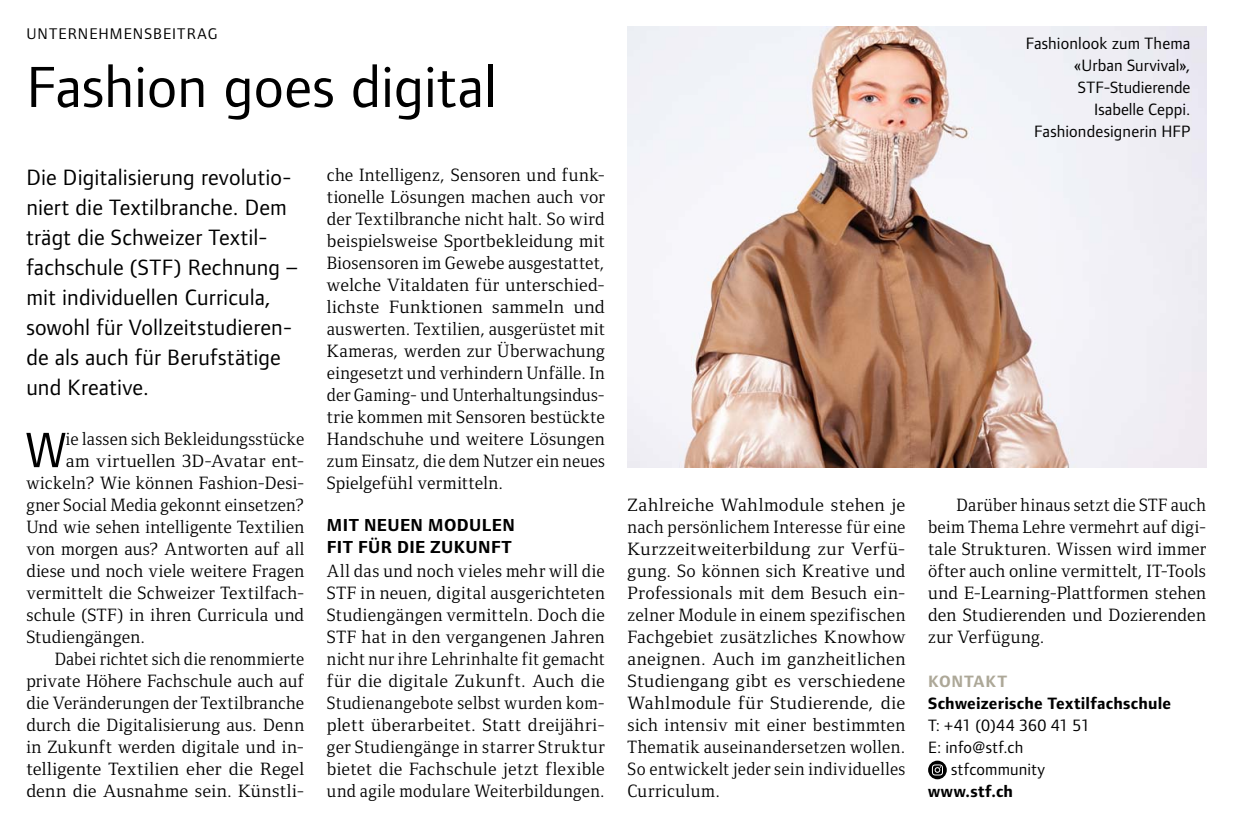
<style>
.page{position:relative;width:1235px;height:822px;background:#fff}
.page>*{position:absolute;margin:0;border:0;box-sizing:border-box;transform-origin:0 0}
.t1{font:60px "Foundry Form Sans";color:#000}
.t2{font:51.4px "Foundry Form Sans";color:#000}
.t3{font:23px/30px "Foundry Form Sans";letter-spacing:.01em;color:#000}
.t4{font:18.4px/22px "Foundry Form Serif";letter-spacing:.01em;color:#000;text-align:justify}
.t5{font:18.4px/22px "Foundry Form Serif";letter-spacing:.01em;color:#000;text-align:justify;scale:1.05 1}
.t6{font:18.4px "Foundry Form Serif";letter-spacing:.03em;color:#000}
.t7{font:18.4px "Foundry Form Serif";letter-spacing:.01em;color:#000;scale:.96 1}
.t8{font:18.4px "Foundry Form Serif";letter-spacing:.01em;color:#000;scale:1.04 1}
.t9{font:700 18px/22px "Foundry Form Sans";letter-spacing:.02em;color:#000}
.t10{font:17px/22px "Foundry Form Sans";letter-spacing:.005em;color:#000;text-align:right}
.t11{font:700 17px "Foundry Form Sans";letter-spacing:.015em;color:#000}
.t12{font:700 17px "Foundry Form Sans";letter-spacing:.045em;color:#ada898}
.t13{font:16px "Foundry Form Sans";letter-spacing:.065em;color:#000}
</style>
<div class="page">
<svg style="left:928px;top:760px;width:18px;height:19px"></svg>
<svg style="left:932px;top:764px;width:11px;height:11px"></svg>
<img style="left:627px;top:27px;width:579px;height:440px">
<p class="t13" style="left:26px;top:24px;width:193px">Unternehmensbeitrag</p>
<h1 class="t1" style="left:26px;top:51px;width:472px">Fashion goes digital</h1>
<p class="t3" style="left:26px;top:162px;width:273px">Die Digitalisierung revolutio&shy;niert die Textilbranche. Dem trägt die Schweizer Textil&shy;fachschule (STF) Rechnung – mit individuellen Curricula, sowohl für Vollzeitstudieren&shy;de als auch für Berufstätige und Kreative.</p>
<h2 class="t2" style="left:26px;top:419px;width:41px">W</h2>
<p class="t4" style="left:66px;top:428px;width:240px">ie lassen sich Bekleidungsstücke</p>
<p class="t5" style="left:66px;top:450px;width:227px">am virtuellen 3D-Avatar ent-</p>
<p class="t4" style="left:26px;top:472px;width:279px">wickeln? Wie können Fashion-Desi-</p>
<p class="t4" style="left:26px;top:494px;width:279px">gner Social Media gekonnt einsetzen?</p>
<p class="t4" style="left:26px;top:516px;width:279px">Und wie sehen intelligente Textilien</p>
<p class="t4" style="left:26px;top:538px;width:279px">von morgen aus? Antworten auf all</p>
<p class="t4" style="left:26px;top:560px;width:279px">diese und noch viele weitere Fragen</p>
<p class="t4" style="left:26px;top:582px;width:279px">vermittelt die Schweizer Textilfach-</p>
<p class="t6" style="left:26px;top:605px;width:279px">schule (STF) in ihren Curricula und</p>
<p class="t4" style="left:26px;top:626px;width:120px">Studiengängen.</p>
<p class="t7" style="left:55px;top:649px;width:261px">Dabei richtet sich die renommierte</p>
<p class="t4" style="left:26px;top:670px;width:279px">private Höhere Fachschule auch auf</p>
<p class="t4" style="left:26px;top:692px;width:279px">die Veränderungen der Textilbranche</p>
<p class="t4" style="left:26px;top:714px;width:279px">durch die Digitalisierung aus. Denn</p>
<p class="t4" style="left:26px;top:736px;width:279px">in Zukunft werden digitale und in-</p>
<p class="t5" style="left:26px;top:758px;width:266px">telligente Textilien eher die Regel</p>
<p class="t8" style="left:26px;top:781px;width:269px">denn die Ausnahme sein. Künstli-</p>
<p class="t4" style="left:327px;top:164px;width:279px">che Intelligenz, Sensoren und funk&shy;tionelle Lösungen machen auch vor der Textilbranche nicht halt. So wird beispielsweise Sportbekleidung mit Biosensoren im Gewebe ausgestattet, welche Vitaldaten für unterschied&shy;lichste Funktionen sammeln und auswerten. Textilien, ausgerüstet mit Kameras, werden zur Überwachung eingesetzt und verhindern Unfälle. In der Gaming- und Unterhaltungsindus&shy;trie kommen mit Sensoren bestückte Handschuhe und weitere Lösungen zum Einsatz, die dem Nutzer ein neues Spielgefühl vermitteln.</p>
<p class="t9" style="left:327px;top:514px;width:189px">Mit neuen Modulen fit für die Zukunft</p>
<p class="t4" style="left:327px;top:560px;width:279px">All das und noch vieles mehr will die STF in neuen, digital ausgerichteten Studiengängen vermitteln. Doch die STF hat in den vergangenen Jahren nicht nur ihre Lehrinhalte fit gemacht für die digitale Zukunft. Auch die Studienangebote selbst wurden kom&shy;plett überarbeitet. Statt dreijähri&shy;ger Studiengänge in starrer Struktur bietet die Fachschule jetzt flexible und agile modulare Weiterbildungen.</p>
<p class="t10" style="left:1025px;top:32px;width:166px">Fashionlook zum Thema «Urban Survival»,<br>STF-Studierende<br>Isabelle Ceppi.<br>Fashiondesignerin H FP</p>
<p class="t5" style="left:627px;top:494px;width:266px">Zahlreiche Wahlmodule stehen je nach persönlichem Interesse für eine Kurzzeitweiterbildung zur Verfü&shy;gung. So können sich Kreative und Professionals mit dem Besuch ein&shy;zelner Module in einem spezifischen Fachgebiet zusätzliches Knowhow aneignen. Auch im ganzheitlichen Studiengang gibt es verschiedene Wahlmodule für Studierende, die sich intensiv mit einer bestimmten Thematik auseinandersetzen wollen.<br>So entwickelt jeder sein individuelles Curriculum.</p>
<p class="t4" style="left:928px;top:494px;width:279px;text-indent:28px">Darüber hinaus setzt die STF auch beim Thema Lehre vermehrt auf digi&shy;tale Strukturen. Wissen wird immer öfter auch online vermittelt, IT-Tools und E-Learning-Plattformen stehen den Studierenden und Dozierenden zur Verfügung.</p>
<p class="t12" style="left:928px;top:671px;width:81px">Kontakt</p>
<p class="t11" style="left:928px;top:693px;width:244px">Schweizerische Textilfachschule</p>
<p class="t10" style="left:928px;top:714px;width:164px">T: +41 (0)44 360 41 51</p>
<p class="t10" style="left:928px;top:736px;width:97px">E: info@stf.ch</p>
<p class="t10" style="left:951px;top:758px;width:96px">stfcommunity</p>
<p class="t11" style="left:928px;top:781px;width:86px">www.stf.ch</p>
</div>
